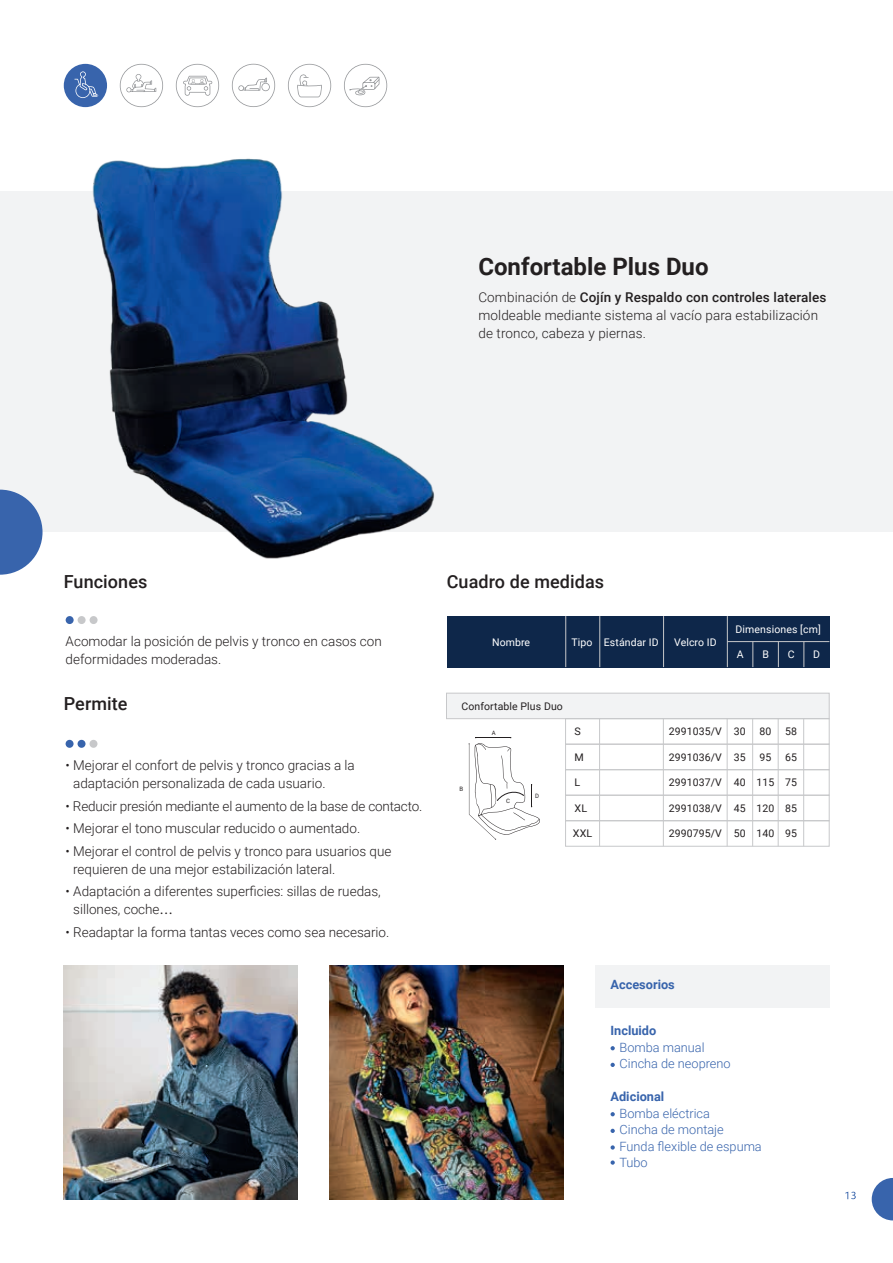
<style>
.page{position:relative;width:893px;height:1263px;background:#fff}
.page>*{position:absolute;margin:0;border:0;box-sizing:border-box;transform-origin:0 0}
.t1{font:700 24px "Roboto";color:#231f20}
.t2{font:500 18px "Roboto";letter-spacing:.005em;color:#231f20}
.t3{font:300 13.5px/18px "Roboto";color:#231f20}
.t4{font:300 12.75px/16.5px "Roboto";color:#3864ac}
.t5{font:700 12.75px "Roboto";color:#3864ac}
.t6{font:10.5px "Roboto";letter-spacing:.01em;color:#231f20}
.t7{font:10.5px "Roboto";letter-spacing:.01em;color:#fff}
.t8{font:6px "Roboto";color:#231f20}
.s1{font-weight:500}
.s2{font-family:"Myriad Pro";font-weight:400}
</style>
<div class="page">
<div style="left:446px;top:693px;width:383px;height:26px;background:#f2f3f4;border:1px solid #c7c8ca"></div>
<div style="left:565px;top:718px;width:264px;height:26px;border:1px solid #c7c8ca"></div>
<div style="left:565px;top:744px;width:264px;height:26px;border:1px solid #c7c8ca"></div>
<div style="left:565px;top:769px;width:264px;height:26px;border:1px solid #c7c8ca"></div>
<div style="left:565px;top:795px;width:264px;height:26px;border:1px solid #c7c8ca"></div>
<div style="left:565px;top:820px;width:264px;height:26px;border:1px solid #c7c8ca"></div>
<hr style="left:599px;top:719px;width:1px;height:127px;background:#c7c8ca">
<hr style="left:663px;top:719px;width:1px;height:127px;background:#c7c8ca">
<hr style="left:727px;top:719px;width:1px;height:127px;background:#c7c8ca">
<hr style="left:752px;top:719px;width:1px;height:127px;background:#c7c8ca">
<hr style="left:778px;top:719px;width:1px;height:127px;background:#c7c8ca">
<hr style="left:803px;top:719px;width:1px;height:127px;background:#c7c8ca">
<svg style="left:468px;top:737px;width:72px;height:103px"></svg>
<img style="left:64px;top:965px;width:234px;height:234px">
<img style="left:330px;top:965px;width:233px;height:234px">
<svg style="left:872px;top:1178px;width:21px;height:42px"></svg>
<div style="left:0;top:191px;width:893px;height:340px;background:#f2f3f4"></div>
<svg style="left:0;top:489px;width:34px;height:86px;background:#5177b6"></svg>
<div style="left:595px;top:965px;width:234px;height:43px;background:#f2f3f4"></div>
<svg style="left:610px;top:1046px;width:5px;height:4px"></svg>
<svg style="left:610px;top:1063px;width:5px;height:4px"></svg>
<svg style="left:610px;top:1112px;width:5px;height:4px"></svg>
<svg style="left:610px;top:1129px;width:5px;height:4px"></svg>
<svg style="left:610px;top:1145px;width:5px;height:4px"></svg>
<svg style="left:610px;top:1160px;width:5px;height:5px"></svg>
<div style="left:64px;top:64px;width:43px;height:43px;background:#3864ac;border-radius:50%"></div>
<svg style="left:74px;top:71px;width:24px;height:27px"></svg>
<svg style="left:120px;top:64px;width:43px;height:43px"></svg>
<svg style="left:344px;top:64px;width:43px;height:43px"></svg>
<svg style="left:176px;top:64px;width:43px;height:43px"></svg>
<svg style="left:288px;top:64px;width:43px;height:43px"></svg>
<svg style="left:232px;top:64px;width:43px;height:43px"></svg>
<img style="left:34px;top:158px;width:456px;height:401px">
<svg style="left:845px;top:1192px;width:11px;height:7px"></svg>
<div style="left:90px;top:740px;width:7px;height:8px;background:#c7c8ca;border-radius:50%"></div>
<div style="left:90px;top:616px;width:8px;height:8px;background:#c7c8ca;border-radius:50%"></div>
<div style="left:78px;top:616px;width:8px;height:8px;background:#c7c8ca;border-radius:50%"></div>
<div style="left:66px;top:740px;width:8px;height:8px;background:#3864ac;border-radius:50%"></div>
<div style="left:78px;top:740px;width:8px;height:8px;background:#3864ac;border-radius:50%"></div>
<div style="left:66px;top:616px;width:8px;height:8px;background:#3864ac;border-radius:50%"></div>
<div style="left:447px;top:616px;width:382px;height:51px;background:#0e274a"></div>
<hr style="left:599px;top:616px;width:1px;height:51px;background:#c7c8ca">
<hr style="left:663px;top:616px;width:1px;height:51px;background:#c7c8ca">
<hr style="left:727px;top:616px;width:1px;height:51px;background:#c7c8ca">
<svg style="left:753px;top:642px;width:1px;height:25px"></svg>
<svg style="left:778px;top:642px;width:1px;height:25px"></svg>
<svg style="left:804px;top:642px;width:1px;height:25px"></svg>
<hr style="left:727px;top:641px;width:102px;height:1px;background:#c7c8ca">
<hr style="left:565px;top:616px;width:1px;height:51px;background:#c7c8ca">
<h1 class="t1" style="left:478px;top:250px;width:232px">Confortable Plus Duo</h1>
<h2 class="t2" style="left:64px;top:569px;width:85px">Funciones</h2>
<p class="t3" style="left:478px;top:288px;width:350px">Combinación de <span class="s1">Cojín y Respaldo con controles laterales </span>moldeable mediante sistema al vacío para estabilización de tronco, cabeza y piernas.</p>
<h2 class="t2" style="left:447px;top:569px;width:159px">Cuadro de medidas</h2>
<p class="t3" style="left:66px;top:632px;width:318px">Acomodar la posición de pelvis y tronco en casos con deformidades moderadas.</p>
<p class="t7" style="left:492px;top:634px;width:40px">Nombre</p>
<p class="t7" style="left:571px;top:634px;width:89px">Tipo Estándar ID</p>
<p class="t7" style="left:674px;top:634px;width:44px">Velcro ID</p>
<p class="t7" style="left:736px;top:622px;width:87px">Dimensiones [cm]</p>
<p class="t7" style="left:737px;top:647px;width:8px">A</p>
<p class="t7" style="left:762px;top:647px;width:8px">B</p>
<p class="t7" style="left:788px;top:647px;width:8px">C</p>
<p class="t7" style="left:813px;top:647px;width:8px">D</p>
<h2 class="t2" style="left:64px;top:691px;width:65px">Permite</h2>
<p class="t3" style="left:73px;top:756px;width:283px;text-indent:-8px">• Mejorar el confort de pelvis y tronco gracias a la adaptación personalizada de cada usuario.</p>
<p class="t3" style="left:66px;top:796px;width:358px">• Reducir presión mediante el aumento de la base de contacto.</p>
<p class="t3" style="left:66px;top:819px;width:296px">• Mejorar el tono muscular reducido o aumentado.</p>
<p class="t3" style="left:73px;top:841px;width:320px;text-indent:-8px">• Mejorar el control de pelvis y tronco para usuarios que requieren de una mejor estabilización lateral.</p>
<p class="t3" style="left:73px;top:882px;width:309px;text-indent:-8px">• Adaptación a diferentes superficies: sillas de ruedas, sillones, coche<span class="s2">…</span></p>
<p class="t3" style="left:66px;top:922px;width:325px">• Readaptar la forma tantas veces como sea necesario.</p>
<p class="t6" style="left:461px;top:699px;width:103px">Confortable Plus Duo</p>
<p class="t8" style="left:459px;top:785px;width:5px">B</p>
<p class="t8" style="left:492px;top:728px;width:5px">A</p>
<p class="t8" style="left:506px;top:797px;width:5px">C</p>
<p class="t8" style="left:535px;top:791px;width:5px">D</p>
<p class="t6" style="left:575px;top:724px;width:8px">S</p>
<p class="t6" style="left:575px;top:750px;width:11px">M</p>
<p class="t6" style="left:575px;top:775px;width:7px">L</p>
<p class="t6" style="left:575px;top:801px;width:14px">XL</p>
<p class="t6" style="left:573px;top:826px;width:21px">XXL</p>
<p class="t6" style="left:669px;top:724px;width:55px">2991035/V</p>
<p class="t6" style="left:669px;top:750px;width:55px">2991036/V</p>
<p class="t6" style="left:669px;top:775px;width:55px">2991037/V</p>
<p class="t6" style="left:669px;top:801px;width:55px">2991038/V</p>
<p class="t6" style="left:669px;top:826px;width:55px">2990795/V</p>
<p class="t6" style="left:734px;top:724px;width:13px">30</p>
<p class="t6" style="left:734px;top:750px;width:13px">35</p>
<p class="t6" style="left:734px;top:775px;width:13px">40</p>
<p class="t6" style="left:734px;top:801px;width:13px">45</p>
<p class="t6" style="left:734px;top:826px;width:13px">50</p>
<p class="t6" style="left:759px;top:724px;width:13px">80</p>
<p class="t6" style="left:759px;top:750px;width:13px">95</p>
<p class="t6" style="left:756px;top:775px;width:19px">115</p>
<p class="t6" style="left:756px;top:801px;width:19px">120</p>
<p class="t6" style="left:756px;top:826px;width:19px">140</p>
<p class="t6" style="left:785px;top:724px;width:13px">58</p>
<p class="t6" style="left:785px;top:750px;width:13px">65</p>
<p class="t6" style="left:785px;top:775px;width:13px">75</p>
<p class="t6" style="left:785px;top:801px;width:13px">85</p>
<p class="t6" style="left:785px;top:826px;width:13px">95</p>
<p class="t5" style="left:610px;top:976px;width:66px">Accesorios</p>
<p class="t5" style="left:610px;top:1022px;width:47px">Incluido</p>
<p class="t4" style="left:620px;top:1038px;width:113px">Bomba manual<br>Cincha de neopreno</p>
<p class="t5" style="left:610px;top:1088px;width:55px">Adicional</p>
<p class="t4" style="left:620px;top:1104px;width:144px">Bomba eléctrica<br>Cincha de montaje<br>Funda flexible de espuma<br>Tubo</p>
</div>
